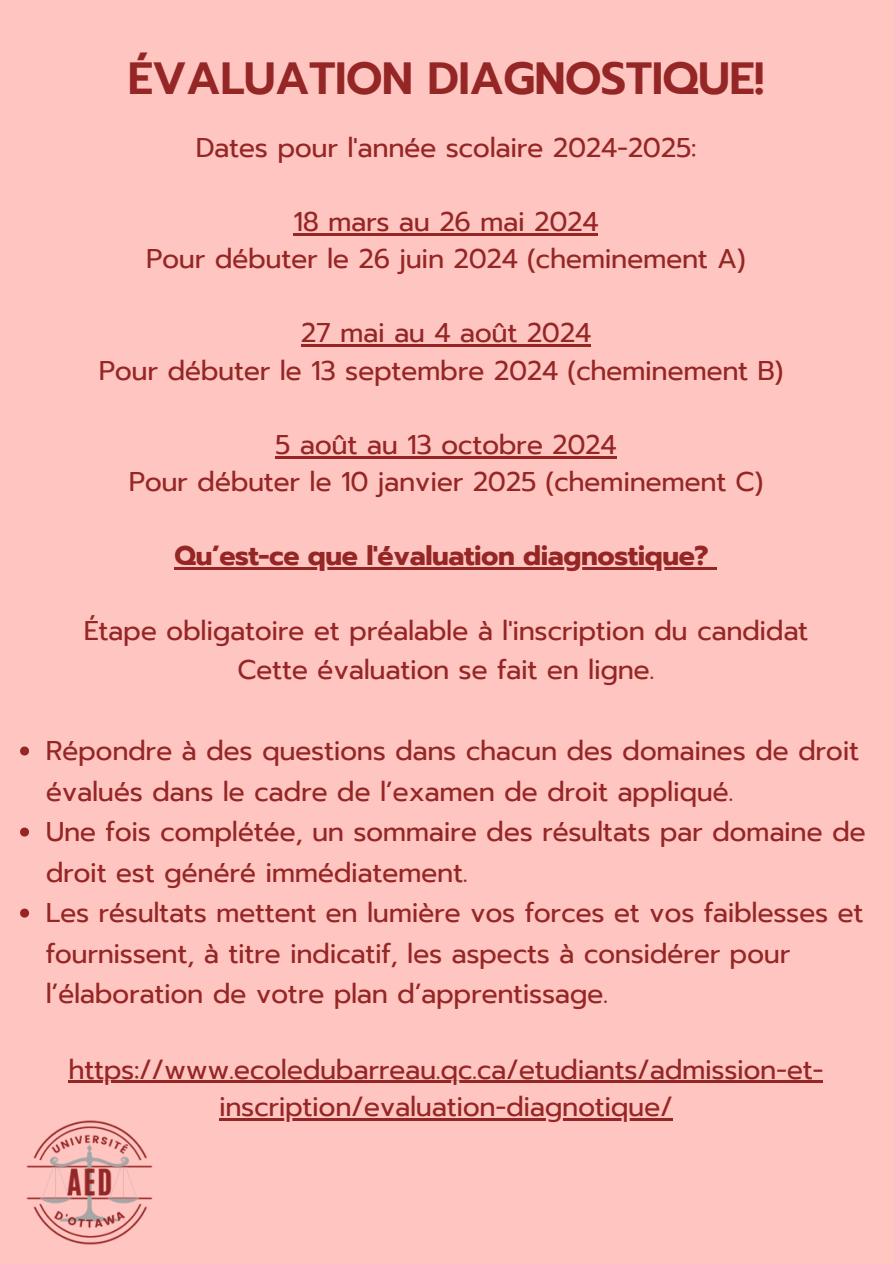
<style>
.page{position:relative;width:893px;height:1264px;background:#fff}
.page>*{position:absolute;margin:0;border:0;box-sizing:border-box;transform-origin:0 0}
.t1{font:600 45px "Prompt";letter-spacing:-.015em;color:#942626}
.t2{font:27px/40.5px "Prompt";letter-spacing:-.015em;color:#942626;text-align:center}
.t3{font:700 27px "Prompt";letter-spacing:-.015em;color:#942626}
</style>
<div class="page">
<div style="left:0;top:0;width:892px;height:1263px;background:#ffc5c0"></div>
<hr style="left:293px;top:233px;width:305px;height:2px;background:#942626">
<hr style="left:301px;top:345px;width:289px;height:2px;background:#942626">
<hr style="left:275px;top:456px;width:341px;height:2px;background:#942626">
<hr style="left:174px;top:567px;width:534px;height:3px;background:#942626">
<svg style="left:708px;top:567px;width:9px;height:3px"></svg>
<svg style="left:20px;top:746px;width:9px;height:9px"></svg>
<svg style="left:20px;top:827px;width:9px;height:9px"></svg>
<svg style="left:20px;top:908px;width:9px;height:9px"></svg>
<hr style="left:69px;top:1080px;width:754px;height:3px;background:#942626">
<hr style="left:219px;top:1117px;width:453px;height:3px;background:#942626">
<img style="left:26px;top:1080px;width:127px;height:165px">
<h1 class="t1" style="left:128px;top:45px;width:638px">ÉVALUATION DIAGNOSTIQUE!</h1>
<p class="t2" style="left:196px;top:127px;width:502px">Dates pour l'année scolaire 2024-2025:</p>
<p class="t2" style="left:146px;top:203px;width:601px;line-height:37.2px">18 mars au 26 mai 2024<br>Pour débuter le 26 juin 2024 (cheminement A)</p>
<p class="t2" style="left:99px;top:315px;width:686px;line-height:37.2px">27 mai au 4 août 2024<br>Pour débuter le 13 septembre 2024 (cheminement B)</p>
<p class="t2" style="left:129px;top:426px;width:636px;line-height:37.2px">5 août au 13 octobre 2024<br>Pour débuter le 10 janvier 2025 (cheminement C)</p>
<p class="t3" style="left:174px;top:536px;width:535px">Qu’est-ce que l'évaluation diagnostique?</p>
<p class="t2" style="left:84px;top:611px;width:726px;line-height:39.3px">Étape obligatoire et préalable à l'inscription du candidat<br>Cette évaluation se fait en ligne.</p>
<p class="t2" style="left:46px;top:730px;width:821px;text-align:left">Répondre à des questions dans chacun des domaines de droit évalués dans le cadre de l’examen de droit appliqué.<br>Une fois complétée, un sommaire des résultats par domaine de droit est généré immédiatement.<br>Les résultats mettent en lumière vos forces et vos faiblesses et fournissent, à titre indicatif, les aspects à considérer pour l’élaboration de votre plan d’apprentissage.</p>
<p class="t2" style="left:69px;top:1050px;width:756px;line-height:37.2px">https://www.ecoledubarreau.qc.ca/etudiants/admission-et&shy;inscription/evaluation-diagnotique/</p>
</div>
